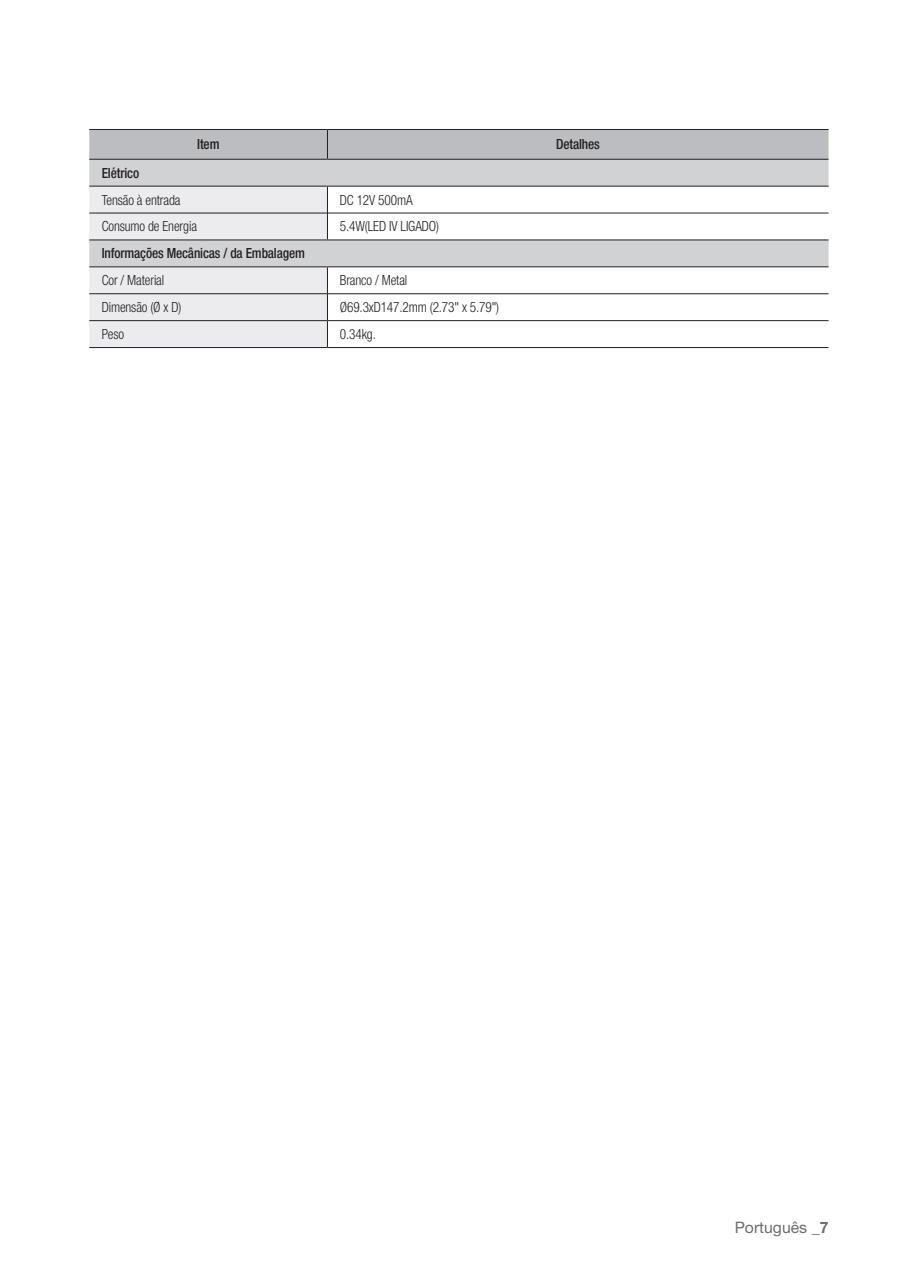
<style>
.page{position:relative;width:903px;height:1275px;background:#fff}
.page>*{position:absolute;margin:0;border:0;box-sizing:border-box;transform-origin:0 0}
.t1{font:15.75px "Helvetica Neue cp";color:#6c6d70}
.t2{font:300 condensed 14px "Helvetica Neue cp";letter-spacing:-.01em;color:#231f20;scale:.95 1}
.t3{font:500 condensed 14px "Helvetica Neue cp";letter-spacing:-.01em;color:#231f20;scale:.95 1}
.s1{font-weight:700}
</style>
<div class="page">
<svg style="left:89px;top:160px;width:739px;height:106px;fill:#d1d2d4"></svg>
<hr style="left:89px;top:159px;width:238px;height:1px;background:#231f20">
<hr style="left:327px;top:159px;width:501px;height:1px;background:#231f20">
<hr style="left:327px;top:186px;width:501px;height:1px;background:#231f20">
<hr style="left:327px;top:239px;width:501px;height:1px;background:#231f20">
<hr style="left:327px;top:266px;width:501px;height:1px;background:#231f20">
<hr style="left:328px;top:213px;width:500px;height:1px;background:#231f20">
<hr style="left:328px;top:293px;width:500px;height:1px;background:#231f20">
<hr style="left:328px;top:320px;width:500px;height:1px;background:#231f20">
<svg style="left:89px;top:186px;width:239px;height:161px;background:#dfdfe1"></svg>
<div style="left:89px;top:129px;width:739px;height:30px;background:#bcbdc0"></div>
<hr style="left:89px;top:347px;width:238px;height:1px;background:#231f20">
<hr style="left:327px;top:347px;width:501px;height:1px;background:#231f20">
<p class="t3" style="left:197px;top:136px;width:25px">Item</p>
<p class="t3" style="left:556px;top:136px;width:47px">Detalhes</p>
<p class="t3" style="left:102px;top:165px;width:41px">Elétrico</p>
<p class="t2" style="left:102px;top:192px;width:84px">Tensão à entrada</p>
<p class="t2" style="left:340px;top:192px;width:78px">DC 12V 500mA</p>
<p class="t2" style="left:102px;top:218px;width:102px">Consumo de Energia</p>
<p class="t2" style="left:340px;top:218px;width:106px">5.4W(LED IV LIGADO)</p>
<p class="t3" style="left:102px;top:245px;width:215px">Informações Mecânicas / da Embalagem</p>
<p class="t2" style="left:102px;top:272px;width:67px">Cor / Material</p>
<p class="t2" style="left:340px;top:272px;width:73px">Branco / Metal</p>
<p class="t2" style="left:102px;top:299px;width:85px">Dimensão (Ø x D)</p>
<p class="t2" style="left:340px;top:299px;width:169px">Ø69.3xD147.2mm (2.73" x 5.79")</p>
<p class="t2" style="left:102px;top:326px;width:25px">Peso</p>
<p class="t2" style="left:340px;top:326px;width:39px">0.34kg.</p>
<p class="t1" style="left:735px;top:1218px;width:95px">Português _<span class="s1">7</span></p>
</div>
